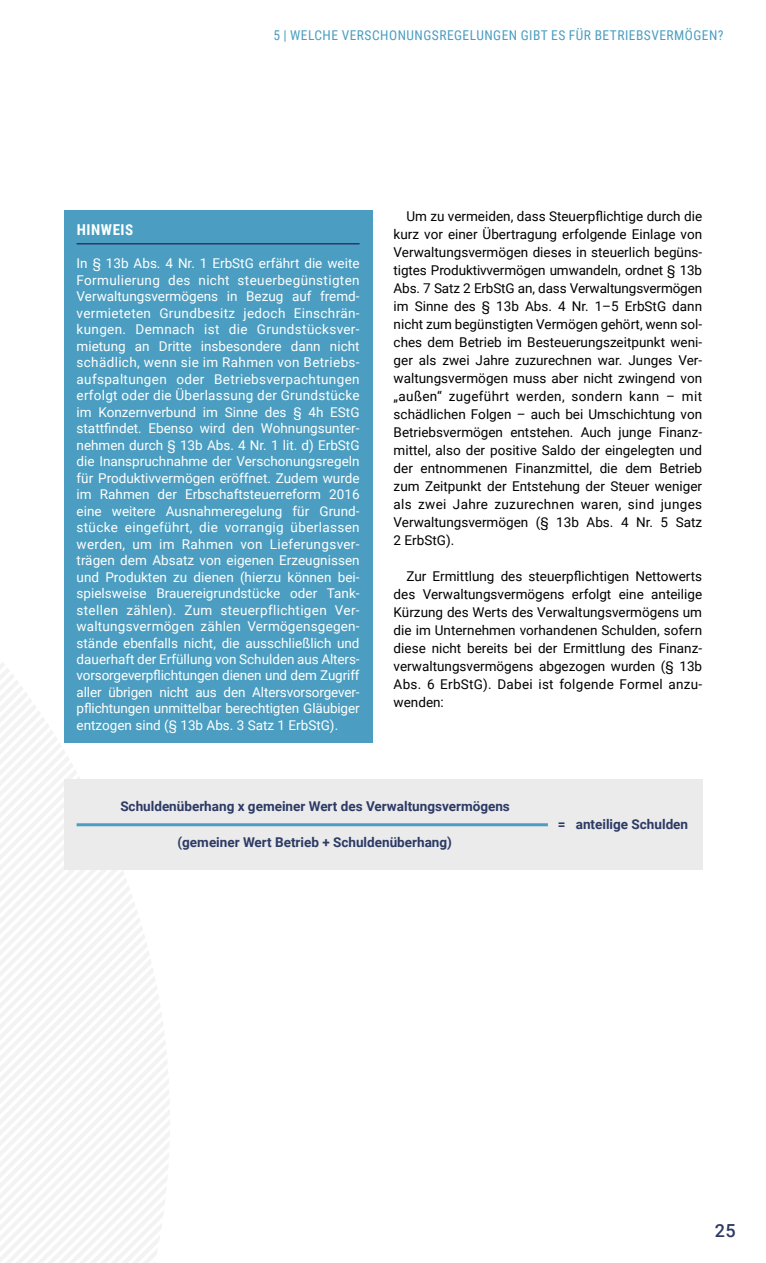
<style>
.page{position:relative;width:766px;height:1263px;background:#fff}
.page>*{position:absolute;margin:0;border:0;box-sizing:border-box;transform-origin:0 0}
.t1{font:500 18px "Roboto";color:#2c3a65}
.t2{font:700 15px "Roboto Condensed";letter-spacing:.035em;color:#fff}
.t3{font:13.5px/16.5px "Roboto";color:#fff;text-align:justify}
.t4{font:13.5px/18px "Roboto";color:#000;text-align:justify}
.t5{font:700 13.5px "Roboto";color:#2c3a65}
.t6{font:13.5px "Roboto Condensed";letter-spacing:.035em;color:#4b9ec1}
</style>
<div class="page">
<svg style="left:0;top:662px;width:170px;height:601px"></svg>
<div style="left:64px;top:779px;width:638px;height:90px;background:#ebebeb"></div>
<hr style="left:77px;top:823px;width:470px;height:3px;background:#4b9ec1">
<div style="left:64px;top:210px;width:308px;height:533px;background:#4b9ec1"></div>
<hr style="left:77px;top:243px;width:282px;height:1px;background:#2c3a65">
<p class="t6" style="left:273px;top:26px;width:451px">5 | WELCHE VERSCHONUNGSREGELUNGEN GIBT ES FÜR BETRIEBSVERMÖGEN?</p>
<p class="t2" style="left:77px;top:219px;width:58px">HINWEIS</p>
<p class="t3" style="left:77px;top:254px;width:284px">In § 13b Abs. 4 Nr. 1 ErbStG erfährt die weite Formulierung des nicht steuerbegünstigten Verwaltungsvermögens in Bezug auf fremd&shy;vermieteten Grundbesitz jedoch Einschrän&shy;kungen. Demnach ist die Grundstücksver&shy;mietung an Dritte insbesondere dann nicht schädlich, wenn sie im Rahmen von Betriebs&shy;aufspaltungen oder Betriebsverpachtungen erfolgt oder die Überlassung der Grundstücke im Konzernverbund im Sinne des § 4h EStG stattfindet. Ebenso wird den Wohnungsunter&shy;nehmen durch § 13b Abs. 4 Nr. 1 lit. d) ErbStG die Inanspruchnahme der Verschonungsregeln für Produktivvermögen eröffnet. Zudem wurde im Rahmen der Erbschaftsteuerreform 2016 eine weitere Ausnahmeregelung für Grund&shy;stücke eingeführt, die vorrangig überlassen werden, um im Rahmen von Lieferungsver&shy;trägen dem Absatz von eigenen Erzeugnissen und Produkten zu dienen (hierzu können bei&shy;spielsweise Brauereigrundstücke oder Tank&shy;stellen zählen). Zum steuerpflichtigen Ver&shy;waltungsvermögen zählen Vermögensgegen&shy;stände ebenfalls nicht, die ausschließlich und dauerhaft der Erfüllung von Schulden aus Alters&shy;vorsorgeverpflichtungen dienen und dem Zugriff aller übrigen nicht aus den Altersvorsorgever&shy;pflichtungen unmittelbar berechtigten Gläubiger entzogen sind (§ 13b Abs. 3 Satz 1 ErbStG).</p>
<p class="t4" style="left:393px;top:207px;width:310px;text-indent:13px">Um zu vermeiden, dass Steuerpflichtige durch die kurz vor einer Übertragung erfolgende Einlage von Verwaltungsvermögen dieses in steuerlich begüns&shy;tigtes Produktivvermögen umwandeln, ordnet § 13b Abs. 7 Satz 2 ErbStG an, dass Verwaltungsvermögen im Sinne des § 13b Abs. 4 Nr. 1–5 ErbStG dann nicht zum begünstigten Vermögen gehört, wenn sol&shy;ches dem Betrieb im Besteuerungszeitpunkt weni&shy;ger als zwei Jahre zuzurechnen war. Junges Ver&shy;waltungsvermögen muss aber nicht zwingend von „außen“ zugeführt werden, sondern kann – mit schädlichen Folgen – auch bei Umschichtung von Betriebsvermögen entstehen. Auch junge Finanz&shy;mittel, also der positive Saldo der eingelegten und der entnommenen Finanzmittel, die dem Betrieb zum Zeitpunkt der Entstehung der Steuer weniger als zwei Jahre zuzurechnen waren, sind junges Verwaltungsvermögen (§ 13b Abs. 4 Nr. 5 Satz 2 ErbStG).</p>
<p class="t4" style="left:393px;top:567px;width:310px;text-indent:13px">Zur Ermittlung des steuerpflichtigen Nettowerts des Verwaltungsvermögens erfolgt eine anteilige Kürzung des Werts des Verwaltungsvermögens um die im Unternehmen vorhandenen Schulden, sofern diese nicht bereits bei der Ermittlung des Finanz&shy;verwaltungsvermögens abgezogen wurden (§ 13b Abs. 6 ErbStG). Dabei ist folgende Formel anzu&shy;wenden:</p>
<p class="t5" style="left:120px;top:797px;width:391px">Schuldenüberhang x gemeiner Wert des Verwaltungsvermögens</p>
<p class="t5" style="left:177px;top:833px;width:276px">(gemeiner Wert Betrieb + Schuldenüberhang)</p>
<p class="t5" style="left:558px;top:815px;width:132px">= anteilige Schulden</p>
<h1 class="t1" style="left:714px;top:1218px;width:23px">25</h1>
</div>
